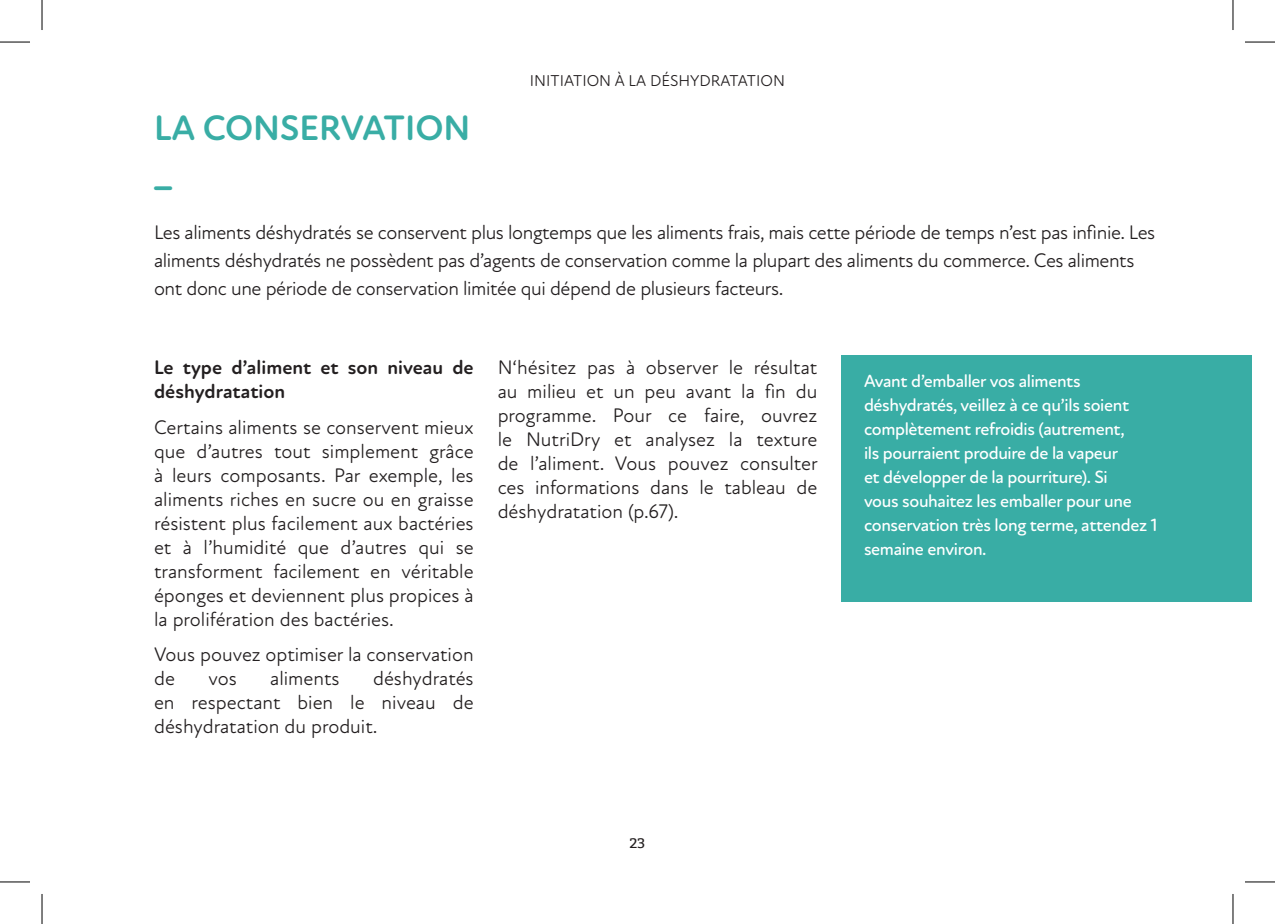
<style>
.page{position:relative;width:1275px;height:924px;background:#fff}
.page>*{position:absolute;margin:0;border:0;box-sizing:border-box;transform-origin:0 0}
.t1{font:700 36px/44px "Atten Round New";color:#39ada5}
.t2{font:20px/24px "Atten Round New";letter-spacing:-.02em;color:#231f20;text-align:justify}
.t3{font:20px/24px "Atten Round New";color:#231f20}
.t4{font:700 20px/24px "Atten Round New";color:#231f20}
.t5{font:500 18px/24px "Atten Round New";letter-spacing:-.02em;color:#fff}
.t6{font:16px "Atten Round New";color:#231f20}
.t7{font:14px "Bitter";color:#231f20}
</style>
<div class="page">
<div style="left:841px;top:355px;width:410px;height:246px;background:#39ada5"></div>
<hr style="left:0;top:42px;width:30px;height:1px;background:#000">
<hr style="left:1245px;top:42px;width:30px;height:1px;background:#000">
<hr style="left:0;top:881px;width:30px;height:1px;background:#000">
<hr style="left:1245px;top:881px;width:30px;height:1px;background:#000">
<hr style="left:42px;top:0;width:1px;height:30px;background:#000">
<hr style="left:42px;top:893px;width:1px;height:30px;background:#000">
<hr style="left:1232px;top:0;width:1px;height:30px;background:#000">
<hr style="left:1232px;top:893px;width:1px;height:30px;background:#000">
<p class="t6" style="left:530px;top:71px;width:256px">INITIATION À LA DÉSHYDRATATION</p>
<h1 class="t1" style="left:154px;top:106px;width:318px">LA CONSERVATION _</h1>
<p class="t2" style="left:154px;top:218px;width:1002px;line-height:28px;text-align:left">Les aliments déshydratés se conservent plus longtemps que les aliments frais, mais cette période de temps n’est pas infinie. Les aliments déshydratés ne possèdent pas d’agents de conservation comme la plupart des aliments du commerce. Ces aliments ont donc une période de conservation limitée qui dépend de plusieurs facteurs.</p>
<p class="t4" style="left:154px;top:355px;width:321px">Le type d’aliment et son niveau de déshydratation</p>
<p class="t2" style="left:154px;top:415px;width:321px">Certains aliments se conservent mieux que d’autres tout simplement grâce à leurs composants. Par exemple, les aliments riches en sucre ou en graisse résistent plus facilement aux bactéries et à l’humidité que d’autres qui se transforment facilement en véritable éponges et deviennent plus propices à la prolifération des bactéries.</p>
<p class="t3" style="left:154px;top:642px;width:321px">Vous pouvez optimiser la conservation de</p>
<p class="t2" style="left:154px;top:666px;width:321px;text-indent:219px">déshydratés en respectant bien le niveau de déshydratation du produit.</p>
<p class="t2" style="left:208px;top:666px;width:30px">vos</p>
<p class="t3" style="left:270px;top:666px;width:71px">aliments</p>
<p class="t2" style="left:498px;top:355px;width:322px">N‘hésitez pas à observer le résultat au milieu et un peu avant la fin du programme. Pour ce faire, ouvrez le NutriDry et analysez la texture de l’aliment. Vous pouvez consulter ces informations dans le tableau de déshydratation (p.67).</p>
<p class="t7" style="left:629px;top:834px;width:17px">23</p>
<p class="t5" style="left:864px;top:369px;width:295px">Avant d’emballer vos aliments déshydratés, veillez à ce qu’ils soient complètement refroidis (autrement,<br>ils pourraient produire de la vapeur<br>et développer de la pourriture). Si<br>vous souhaitez les emballer pour une conservation très long terme, attendez 1 semaine environ.</p>
</div>
